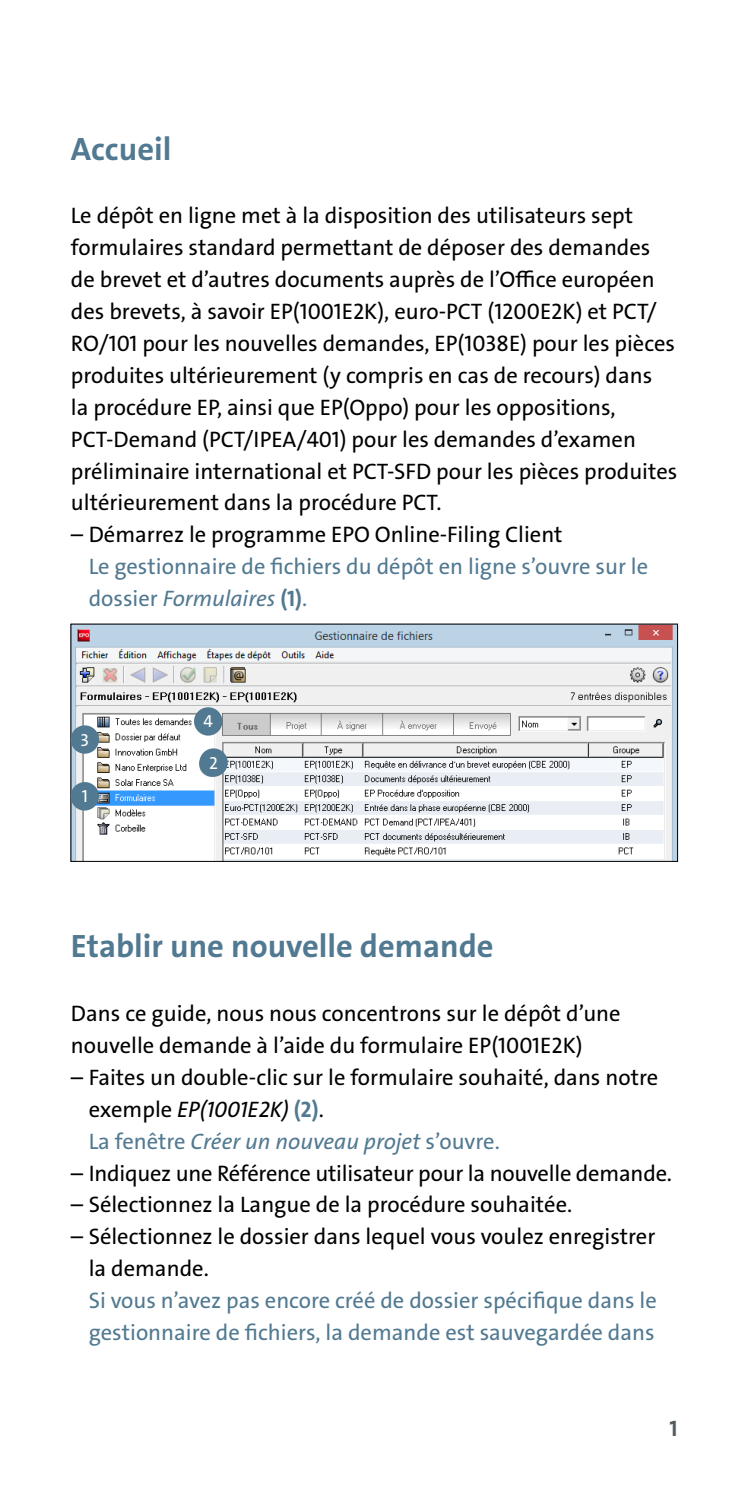
<style>
.page{position:relative;width:745px;height:1489px;background:#fff}
.page>*{position:absolute;margin:0;border:0;box-sizing:border-box;transform-origin:0 0}
.t1{font:32.5px "The Sans LP7 Bld";color:#517991}
.t2{font:22.5px/32px "The Sans LP5 Plain";color:#000}
.t3{font:22.5px/32px "The Sans LP5 Plain";color:#517991}
.t4{font:22.5px/32px "The Sans LP5 Plain IT";color:#517991}
.t5{font:22.5px "The Sans LP7 Bld";color:#525a5f}
.t6{font:17.5px "The Sans LP5 Plain";color:#fff}
.s1{font-family:"The Sans LP5 Plain"}
.s2{font-family:"The Sans LP7 Bld"}
.s3{font-family:"The Sans LP5 Plain";color:#000}
.s4{color:#000}
</style>
<div class="page">
<img style="left:73px;top:625px;width:602px;height:234px">
<div style="left:71px;top:782px;width:28px;height:28px;background:#517991;border-radius:50%"></div>
<div style="left:199px;top:748px;width:28px;height:28px;background:#517991;border-radius:50%"></div>
<div style="left:194px;top:707px;width:28px;height:28px;background:#517991;border-radius:50%"></div>
<div style="left:71px;top:725px;width:28px;height:28px;background:#517991;border-radius:50%"></div>
<h1 class="t1" style="left:71px;top:128px;width:102px">Accueil</h1>
<p class="t2" style="left:71px;top:200px;width:607px">Le dépôt en ligne met à la disposition des utilisateurs sept formulaires standard permettant de déposer des demandes de brevet et d’autres documents auprès de l’Office européen des brevets, à savoir EP(1001E2K), euro-PCT (1200E2K) et PCT/ RO/101 pour les nouvelles demandes, EP(1038E) pour les pièces produites ultérieurement (y compris en cas de recours) dans<br>la procédure EP, ainsi que EP(Oppo) pour les oppositions, PCT-Demand (PCT/IPEA/401) pour les demandes d’examen préliminaire international et PCT-SFD pour les pièces produites ultérieurement dans la procédure PCT.</p>
<p class="t2" style="left:71px;top:519px;width:492px">– Démarrez le programme EPO Online-Filing Client</p>
<p class="t3" style="left:89px;top:551px;width:560px">Le gestionnaire de fichiers du dépôt en ligne s’ouvre sur le</p>
<p class="t4" style="left:89px;top:583px;width:220px"><span class="s1">dossier</span> Formulaires <span class="s2">(1)</span><span class="s1">.</span></p>
<p class="t6" style="left:80px;top:728px;width:10px">3</p>
<p class="t6" style="left:82px;top:785px;width:8px">1</p>
<p class="t6" style="left:203px;top:710px;width:11px">4</p>
<p class="t6" style="left:209px;top:751px;width:10px">2</p>
<h1 class="t1" style="left:71px;top:925px;width:424px">Etablir une nouvelle demande</h1>
<p class="t2" style="left:71px;top:997px;width:551px">Dans ce guide, nous nous concentrons sur le dépôt d’une nouvelle demande à l’aide du formulaire EP(1001E2K)</p>
<p class="t2" style="left:71px;top:1061px;width:588px">– Faites un double-clic sur le formulaire souhaité, dans notre</p>
<p class="t4" style="left:89px;top:1093px;width:412px"><span class="s3">exemple</span> <span class="s4">EP(1001E2K)</span> <span class="s2">(2)</span><span class="s3">.<br></span><span class="s1">La fenêtre</span> Créer un nouveau projet <span class="s1">s’ouvre.</span></p>
<p class="t2" style="left:71px;top:1156px;width:602px">– Indiquez une Référence utilisateur pour la nouvelle demande.</p>
<p class="t2" style="left:71px;top:1188px;width:502px">– Sélectionnez la Langue de la procédure souhaitée.</p>
<p class="t2" style="left:89px;top:1220px;width:568px;text-indent:-18px">– Sélectionnez le dossier dans lequel vous voulez enregistrer la demande.</p>
<p class="t3" style="left:89px;top:1284px;width:569px">Si vous n’avez pas encore créé de dossier spécifique dans le gestionnaire de fichiers, la demande est sauvegardée dans</p>
<p class="t5" style="left:669px;top:1413px;width:10px">1</p>
</div>
